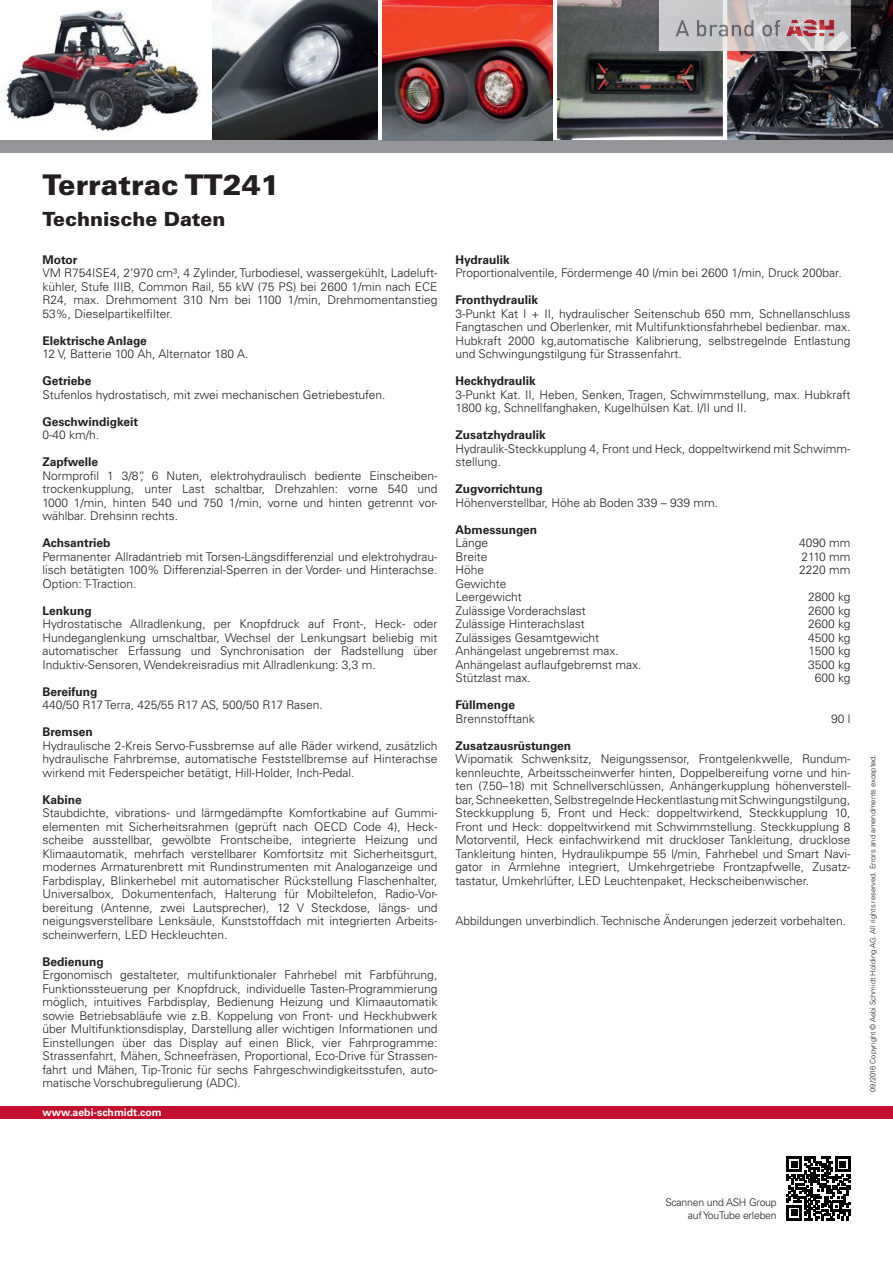
<style>
.page{position:relative;width:893px;height:1263px;background:#fff}
.page>*{position:absolute;margin:0;border:0;box-sizing:border-box;transform-origin:0 0}
.t1{font:900 28.5px "Univers LT Pro 75";color:#231f20}
.t2{font:900 19.5px "Univers LT Pro 75";color:#231f20}
.t3{font:300 12px/13.5px "Univers LT Pro 45";color:#231f20;text-align:justify}
.t4{font:700 12px "Univers LT Pro 65";color:#231f20}
.t5{font:300 10.5px/12.8px "Univers LT Pro 45";letter-spacing:-.02em;color:#231f20;text-align:right}
.t6{font:700 10.5px "Univers LT Pro 65";color:#fff}
.t7{font:300 7.5px "Univers LT Pro 45";color:#231f20}
</style>
<div class="page">
<img style="left:727px;top:0;width:166px;height:140px">
<img style="left:557px;top:0;width:166px;height:140px">
<img style="left:213px;top:0;width:164px;height:140px">
<img style="left:4px;top:10px;width:196px;height:121px">
<div style="left:0;top:140px;width:893px;height:13px;background:#939598"></div>
<img style="left:728px;top:0;width:122px;height:51px">
<div style="left:659px;top:0;width:51px;height:51px;background:#c9c9cc"></div>
<img style="left:706px;top:27px;width:4px;height:8px">
<img style="left:819px;top:20px;width:15px;height:16px">
<img style="left:786px;top:19px;width:31px;height:18px">
<img style="left:744px;top:20px;width:36px;height:17px">
<img style="left:675px;top:20px;width:31px;height:17px">
<img style="left:732px;top:25px;width:40px;height:12px">
<svg style="left:710px;top:0;width:18px;height:51px"></svg>
<div style="left:0;top:1106px;width:893px;height:12px;background:#c3102e"></div>
<img style="left:383px;top:0;width:170px;height:140px">
<svg style="left:787px;top:1157px;width:63px;height:63px"></svg>
<h1 class="t1" style="left:43px;top:167px;width:239px">Terratrac TT241</h1>
<h2 class="t2" style="left:43px;top:207px;width:185px">Technische Daten</h2>
<p class="t4" style="left:43px;top:252px;width:37px">Motor</p>
<p class="t3" style="left:43px;top:266px;width:396px">VM R754ISE4, 2’970 cm³, 4 Zylinder, Turbodiesel, wassergekühlt, Ladeluft&shy;kühler, Stufe IIIB, Common Rail, 55 kW (75 PS) bei 2600 1/min nach ECE R24, max. Drehmoment 310 Nm bei 1100 1/min, Drehmomentanstieg 53%, Dieselpartikelfilter.</p>
<p class="t4" style="left:43px;top:333px;width:106px">Elektrische Anlage</p>
<p class="t3" style="left:43px;top:347px;width:207px">12 V, Batterie 100 Ah, Alternator 180 A.</p>
<p class="t4" style="left:43px;top:374px;width:50px">Getriebe</p>
<p class="t3" style="left:43px;top:388px;width:344px">Stufenlos hydrostatisch, mit zwei mechanischen Getriebestufen.</p>
<p class="t4" style="left:43px;top:414px;width:97px">Geschwindigkeit</p>
<p class="t3" style="left:43px;top:428px;width:58px">0-40 km/h.</p>
<p class="t4" style="left:43px;top:455px;width:57px">Zapfwelle</p>
<p class="t3" style="left:43px;top:469px;width:396px">Normprofil 1 3/8“, 6 Nuten, elektrohydraulisch bediente Einscheiben&shy;trockenkupplung, unter Last schaltbar, Drehzahlen: vorne 540 und 1000 1/min, hinten 540 und 750 1/min, vorne und hinten getrennt vor&shy;wählbar. Drehsinn rechts.</p>
<p class="t4" style="left:43px;top:536px;width:69px">Achsantrieb</p>
<p class="t3" style="left:43px;top:550px;width:396px">Permanenter Allradantrieb mit Torsen-Längsdifferenzial und elektrohydrau&shy;lisch betätigten 100% Differenzial-Sperren in der Vorder- und Hinterachse.<br>Option: T-Traction.</p>
<p class="t4" style="left:43px;top:603px;width:51px">Lenkung</p>
<p class="t3" style="left:43px;top:617px;width:396px">Hydrostatische Allradlenkung, per Knopfdruck auf Front-, Heck- oder Hunde ganglenkung umschaltbar, Wechsel der Lenkungsart beliebig mit auto matischer Erfassung und Synchronisation der Radstellung über Induktiv-Sensoren, Wendekreisradius mit Allradlenkung: 3,3 m.</p>
<p class="t4" style="left:43px;top:684px;width:56px">Bereifung</p>
<p class="t3" style="left:43px;top:698px;width:282px">440/50 R17 Terra, 425/55 R17 AS, 500/50 R17 Rasen.</p>
<p class="t4" style="left:43px;top:725px;width:52px">Bremsen</p>
<p class="t3" style="left:43px;top:739px;width:396px">Hydraulische 2-Kreis Servo-Fussbremse auf alle Räder wirkend, zusätzlich hydraulische Fahrbremse, automatische Feststellbremse auf Hinterachse wirkend mit Federspeicher betätigt, Hill-Holder, Inch-Pedal.</p>
<p class="t4" style="left:43px;top:792px;width:41px">Kabine</p>
<p class="t3" style="left:43px;top:806px;width:396px">Staubdichte, vibrations- und lärmgedämpfte Komfortkabine auf Gummi&shy;elementen mit Sicherheitsrahmen (geprüft nach OECD Code 4), Heck&shy;scheibe ausstellbar, gewölbte Frontscheibe, integrierte Heizung und Klimaautomatik, mehrfach verstellbarer Komfortsitz mit Sicherheitsgurt, modernes Armaturenbrett mit Rundinstrumenten mit Analoganzeige und Farbdisplay, Blinkerhebel mit automatischer Rückstellung Flaschenhalter, Universalbox, Dokumentenfach, Halterung für Mobiltelefon, Radio-Vor&shy;bereitung (Antenne, zwei Lautsprecher), 12 V Steckdose, längs- und neigungsverstellbare Lenksäule, Kunststoffdach mit integrierten Arbeits&shy;scheinwerfern, LED Heckleuchten.</p>
<p class="t4" style="left:43px;top:954px;width:63px">Bedienung</p>
<p class="t3" style="left:43px;top:968px;width:396px">Ergonomisch gestalteter, multifunktionaler Fahrhebel mit Farbführung, Funktionssteuerung per Knopfdruck, individuelle Tasten-Programmierung möglich, intuitives Farbdisplay, Bedienung Heizung und Klimaautomatik sowie Betriebsabläufe wie z.B. Koppelung von Front- und Heckhubwerk über Multifunktionsdisplay, Darstellung aller wichtigen Informationen und Einstellungen über das Display auf einen Blick, vier Fahrprogramme:<br>Strassenfahrt, Mähen, Schneefräsen, Proportional, Eco-Drive für Strassen&shy;fahrt und Mähen, Tip-Tronic für sechs Fahrgeschwindigkeitsstufen, auto&shy;matische Vorschubregulierung (ADC).</p>
<p class="t6" style="left:43px;top:1106px;width:121px">www.aebi-schmidt.com</p>
<p class="t4" style="left:455px;top:252px;width:56px">Hydraulik</p>
<p class="t3" style="left:455px;top:266px;width:388px">Proportionalventile, Fördermenge 40 l/min bei 2600 1/min, Druck 200bar.</p>
<p class="t4" style="left:455px;top:293px;width:84px">Fronthydraulik</p>
<p class="t3" style="left:455px;top:307px;width:396px">3-Punkt Kat I + II, hydraulischer Seitenschub 650 mm, Schnellanschluss Fangtaschen und Oberlenker, mit Multifunktionsfahrhebel bedienbar. max.<br>Hubkraft 2000 kg,automatische Kalibrierung, selbstregelnde Ent lastung und Schwingungstilgung für Strassenfahrt.</p>
<p class="t4" style="left:455px;top:374px;width:82px">Heckhydraulik</p>
<p class="t3" style="left:455px;top:388px;width:396px">3-Punkt Kat. II, Heben, Senken, Tragen, Schwimmstellung, max. Hubkraft<br>1800 kg, Schnellfanghaken, Kugelhülsen Kat. I/II und II.</p>
<p class="t4" style="left:455px;top:428px;width:92px">Zusatzhydraulik</p>
<p class="t3" style="left:455px;top:442px;width:396px">Hydraulik-Steckkupplung 4, Front und Heck, doppeltwirkend mit Schwimm&shy;stellung.</p>
<p class="t4" style="left:455px;top:482px;width:89px">Zugvorrichtung</p>
<p class="t3" style="left:455px;top:496px;width:264px">Höhenverstellbar, Höhe ab Boden 339 – 939 mm.</p>
<p class="t4" style="left:455px;top:522px;width:83px">Abmessungen</p>
<p class="t3" style="left:455px;top:536px;width:34px">Länge</p>
<p class="t3" style="left:799px;top:536px;width:53px">4090 mm</p>
<p class="t3" style="left:455px;top:550px;width:34px">Breite</p>
<p class="t3" style="left:801px;top:550px;width:51px">2110 mm</p>
<p class="t3" style="left:455px;top:563px;width:30px">Höhe</p>
<p class="t3" style="left:799px;top:563px;width:53px">2220 mm</p>
<p class="t3" style="left:455px;top:577px;width:68px">Gewichte<br>Leergewicht</p>
<p class="t3" style="left:808px;top:590px;width:44px">2800 kg</p>
<p class="t3" style="left:455px;top:604px;width:132px">Zulässige Vorderachslast</p>
<p class="t3" style="left:808px;top:604px;width:44px">2600 kg</p>
<p class="t3" style="left:455px;top:617px;width:131px">Zulässige Hinterachslast</p>
<p class="t3" style="left:808px;top:617px;width:44px">2600 kg</p>
<p class="t3" style="left:455px;top:631px;width:145px">Zulässiges Gesamtgewicht</p>
<p class="t3" style="left:808px;top:631px;width:44px">4500 kg</p>
<p class="t3" style="left:455px;top:644px;width:165px">Anhängelast ungebremst max.</p>
<p class="t3" style="left:809px;top:644px;width:43px">1500 kg</p>
<p class="t3" style="left:455px;top:658px;width:188px">Anhängelast auflaufgebremst max.</p>
<p class="t3" style="left:808px;top:658px;width:44px">3500 kg</p>
<p class="t3" style="left:455px;top:671px;width:77px">Stützlast max.</p>
<p class="t3" style="left:815px;top:671px;width:37px">600 kg</p>
<p class="t4" style="left:455px;top:698px;width:61px">Füllmenge</p>
<p class="t3" style="left:455px;top:712px;width:81px">Brennstofftank</p>
<p class="t3" style="left:831px;top:712px;width:21px">90 l</p>
<p class="t4" style="left:455px;top:738px;width:117px">Zusatzausrüstungen</p>
<p class="t3" style="left:455px;top:752px;width:396px">Wipomatik Schwenksitz, Neigungssensor, Frontgelenkwelle, Rundum&shy;kennleuchte, Arbeitsscheinwerfer hinten, Doppelbereifung vorne und hin&shy;ten (7.50–18) mit Schnellverschlüssen, Anhängerkupplung höhenverstell&shy;bar, Schneeketten, Selbstregelnde Heckentlastung mit Schwingungstilgung, Steckkupplung 5, Front und Heck: doppeltwirkend, Steckkupplung 10, Front und Heck: doppeltwirkend mit Schwimmstellung. Steckkupplung 8<br>Motorventil, Heck einfachwirkend mit druckloser Tankleitung, drucklose Tankleitung hinten, Hydraulikpumpe 55 l/min, Fahrhebel und Smart Navi&shy;gator in Armlehne integriert, Umkehrgetriebe Frontzapfwelle, Zusatz&shy;tastatur, Umkehrlüfter, LED Leuchtenpaket, Heckscheibenwischer.</p>
<p class="t3" style="left:455px;top:914px;width:392px">Abbildungen unverbindlich. Technische Änderungen jederzeit vorbehalten.</p>
<p class="t7" style="left:868px;top:1092px;width:339px;rotate:-90deg">09/2016 Copyright © Aebi Schmidt Holding AG. All rights reserved. Errors and amendments excepted.</p>
<p class="t5" style="left:665px;top:1196px;width:113px">Scannen und ASH Group auf YouTube erleben</p>
</div>
